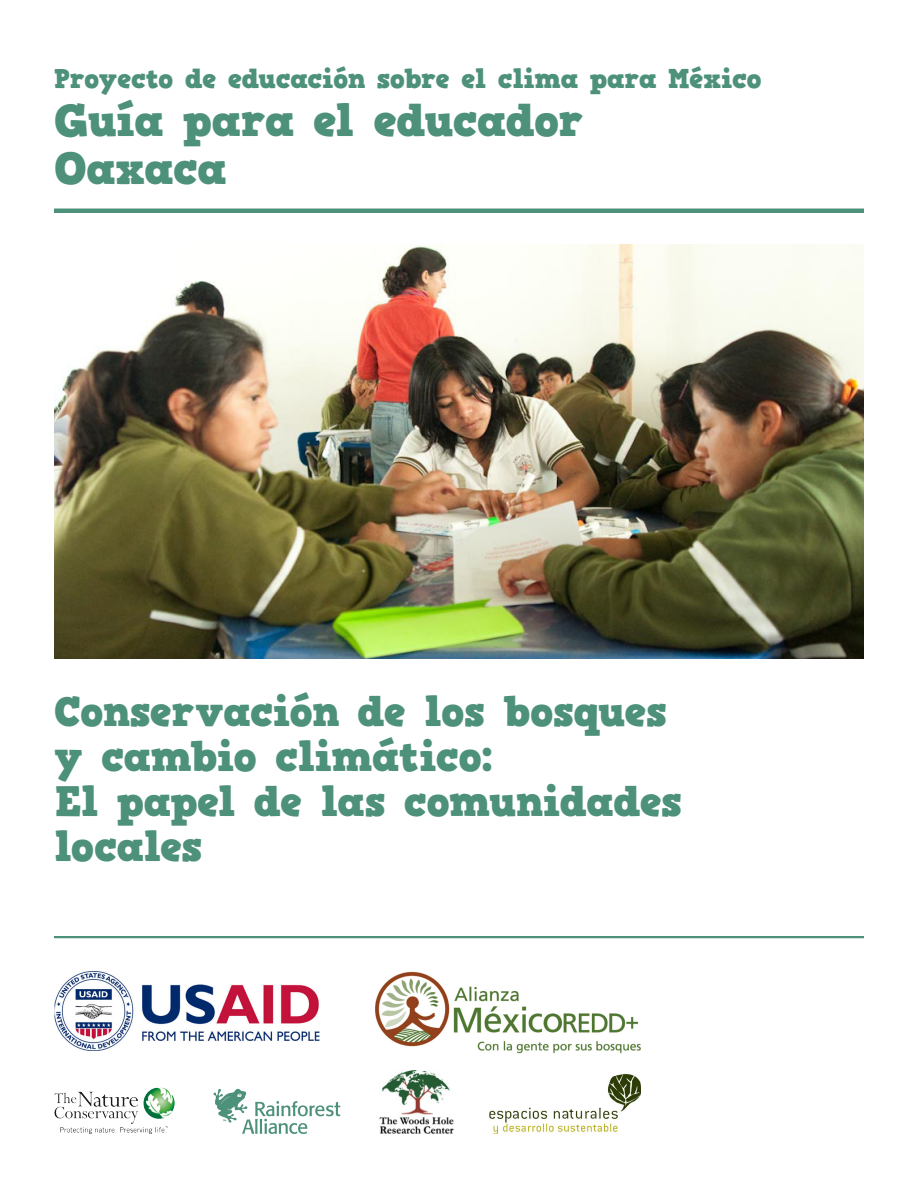
<style>
.page{position:relative;width:918px;height:1188px;background:#fff}
.page>*{position:absolute;margin:0;border:0;box-sizing:border-box;transform-origin:0 0}
.t1{font:45px "HVD Comic Serif Pro";letter-spacing:-.015em;color:#4d917a}
.t2{font:42px/45px "HVD Comic Serif Pro";letter-spacing:-.015em;color:#4d917a}
.t3{font:27px "HVD Comic Serif Pro";letter-spacing:-.01em;color:#4d917a}
</style>
<div class="page">
<img style="left:54px;top:244px;width:810px;height:414px">
<div style="left:54px;top:208px;width:810px;height:5px;background:#4d917a"></div>
<img style="left:54px;top:972px;width:265px;height:79px">
<img style="left:375px;top:972px;width:265px;height:81px">
<img style="left:54px;top:1087px;width:121px;height:47px">
<img style="left:379px;top:1071px;width:75px;height:63px">
<img style="left:490px;top:1074px;width:150px;height:60px">
<svg style="left:213px;top:1089px;width:127px;height:45px"></svg>
<hr style="left:54px;top:936px;width:810px;height:2px;background:#4d917a">
<p class="t3" style="left:54px;top:60px;width:709px">Proyecto de educación sobre el clima para México</p>
<p class="t1" style="left:54px;top:90px;width:532px">Guía para el educador</p>
<p class="t1" style="left:54px;top:138px;width:174px">Oaxaca</p>
<p class="t2" style="left:54px;top:689px;width:615px">Conservación de los bosques y cambio climático:</p>
<p class="t2" style="left:54px;top:779px;width:630px">El papel de las comunidades locales</p>
</div>
